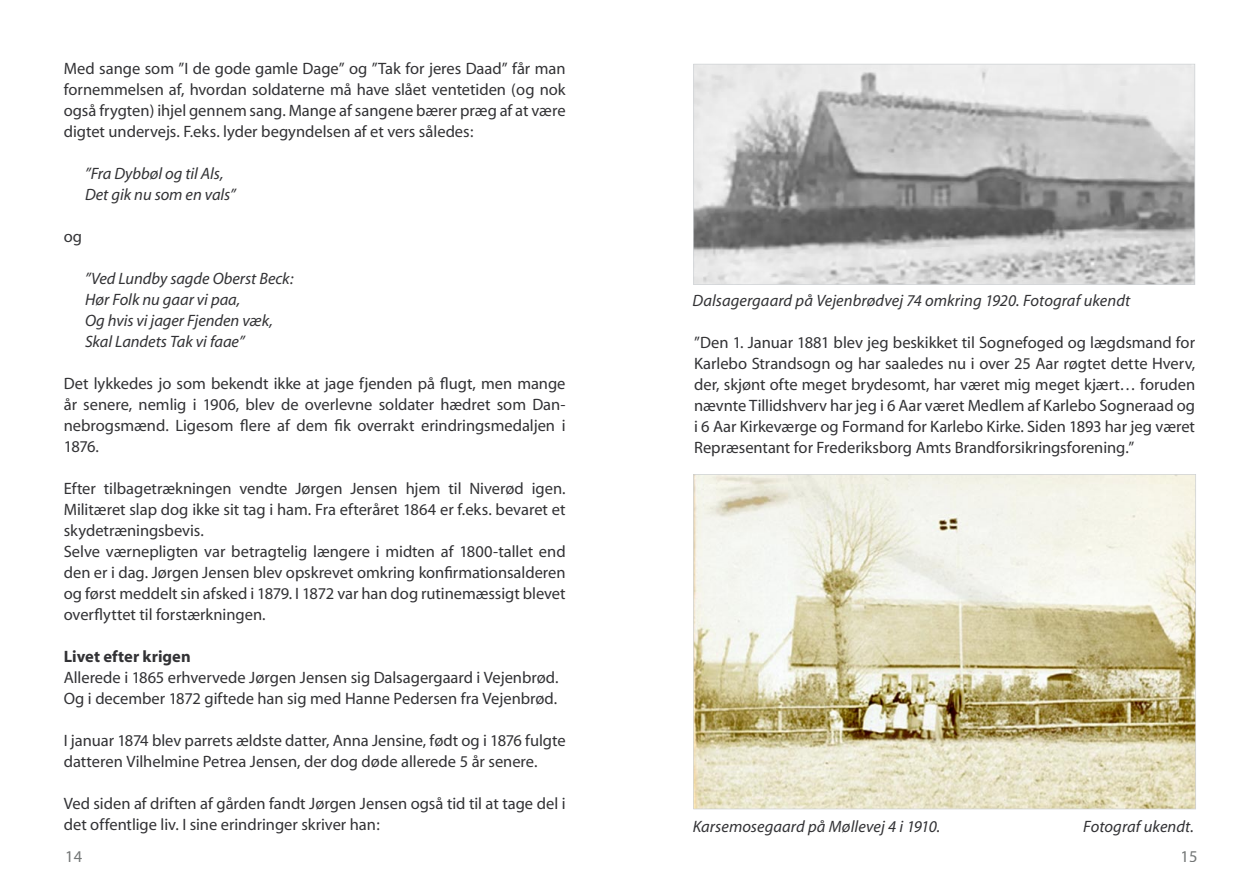
<style>
.page{position:relative;width:1259px;height:893px;background:#fff}
.page>*{position:absolute;margin:0;border:0;box-sizing:border-box;transform-origin:0 0}
.t1{font:16.5px/21px "Myriad";color:#323235}
.t2{font:italic 16.5px/21px "Myriad";color:#323235}
.t3{font:700 16.5px "Myriad";color:#323235}
.t4{font:16.5px "Myriad";color:#737676}
</style>
<div class="page">
<img style="left:694px;top:65px;width:500px;height:219px">
<hr style="left:693px;top:64px;width:1px;height:221px;background:#d0d3d6">
<hr style="left:693px;top:284px;width:501px;height:1px;background:#d0d3d6">
<hr style="left:1194px;top:64px;width:1px;height:221px;background:#d0d3d6">
<hr style="left:693px;top:64px;width:501px;height:1px;background:#d0d3d6">
<img style="left:694px;top:475px;width:501px;height:334px">
<hr style="left:693px;top:474px;width:1px;height:335px;background:#d0d3d6">
<hr style="left:693px;top:809px;width:502px;height:1px;background:#d0d3d6">
<hr style="left:1195px;top:474px;width:1px;height:335px;background:#d0d3d6">
<hr style="left:693px;top:474px;width:502px;height:1px;background:#d0d3d6">
<p class="t1" style="left:64px;top:59px;width:503px;text-align:justify">Med sange som ”I de gode gamle Dage” og ”Tak for jeres Daad” får man fornemmelsen af, hvordan soldaterne må have slået ventetiden (og nok også frygten) ihjel gennem sang. Mange af sangene bærer præg af at være digtet undervejs. F.eks. lyder begyndelsen af et vers således:</p>
<p class="t2" style="left:85px;top:164px;width:152px">”Fra Dybbøl og til Als,<br>Det gik nu som en vals”</p>
<p class="t1" style="left:64px;top:227px;width:20px">og</p>
<p class="t2" style="left:85px;top:269px;width:210px">”Ved Lundby sagde Oberst Beck:<br>Hør Folk nu gaar vi paa,<br>Og hvis vi jager Fjenden væk,<br>Skal Landets Tak vi faae”</p>
<p class="t1" style="left:64px;top:374px;width:503px;text-align:justify">Det lykkedes jo som bekendt ikke at jage fjenden på flugt, men mange år senere, nemlig i 1906, blev de overlevne soldater hædret som Dan&shy;nebrogsmænd. Ligesom flere af dem fik overrakt erindringsmedaljen i 1876.</p>
<p class="t1" style="left:64px;top:479px;width:503px">Efter tilbagetrækningen vendte Jørgen Jensen hjem til Niverød igen.<br>Militæret slap dog ikke sit tag i ham. Fra efteråret 1864 er f.eks. bevaret et skydetræningsbevis.<br>Selve værnepligten var betragtelig længere i midten af 1800-tallet end den er i dag. Jørgen Jensen blev opskrevet omkring konfirmationsalderen og først meddelt sin afsked i 1879. I 1872 var han dog rutinemæssigt blevet overflyttet til forstærkningen.</p>
<p class="t3" style="left:64px;top:648px;width:128px">Livet efter krigen</p>
<p class="t1" style="left:64px;top:668px;width:496px">Allerede i 1865 erhvervede Jørgen Jensen sig Dalsagergaard i Vejenbrød.<br>Og i december 1872 giftede han sig med Hanne Pedersen fra Vejenbrød.</p>
<p class="t1" style="left:64px;top:731px;width:503px">I januar 1874 blev parrets ældste datter, Anna Jensine, født og i 1876 fulgte datteren Vilhelmine Petrea Jensen, der dog døde allerede 5 år senere.</p>
<p class="t1" style="left:64px;top:794px;width:503px">Ved siden af driften af gården fandt Jørgen Jensen også tid til at tage del i det offentlige liv. I sine erindringer skriver han:</p>
<p class="t2" style="left:692px;top:290px;width:439px">Dalsagergaard på Vejenbrødvej 74 omkring 1920. Fotograf ukendt</p>
<p class="t1" style="left:694px;top:333px;width:502px;text-align:justify">”Den 1. Januar 1881 blev jeg beskikket til Sognefoged og lægdsmand for Karlebo Strandsogn og har saaledes nu i over 25 Aar røgtet dette Hverv, der, skjønt ofte meget brydesomt, har været mig meget kjært… foruden nævnte Tillidshverv har jeg i 6 Aar været Medlem af Karlebo Sogneraad og i 6 Aar Kirkeværge og Formand for Karlebo Kirke. Siden 1893 har jeg været Repræsentant for Frederiksborg Amts Brandforsikringsforening.”</p>
<p class="t2" style="left:693px;top:816px;width:249px">Karsemosegaard på Møllevej 4 i 1910.</p>
<p class="t2" style="left:1083px;top:816px;width:112px">Fotograf ukendt.</p>
<p class="t4" style="left:65px;top:848px;width:19px">14</p>
<p class="t4" style="left:1180px;top:848px;width:19px">15</p>
</div>
